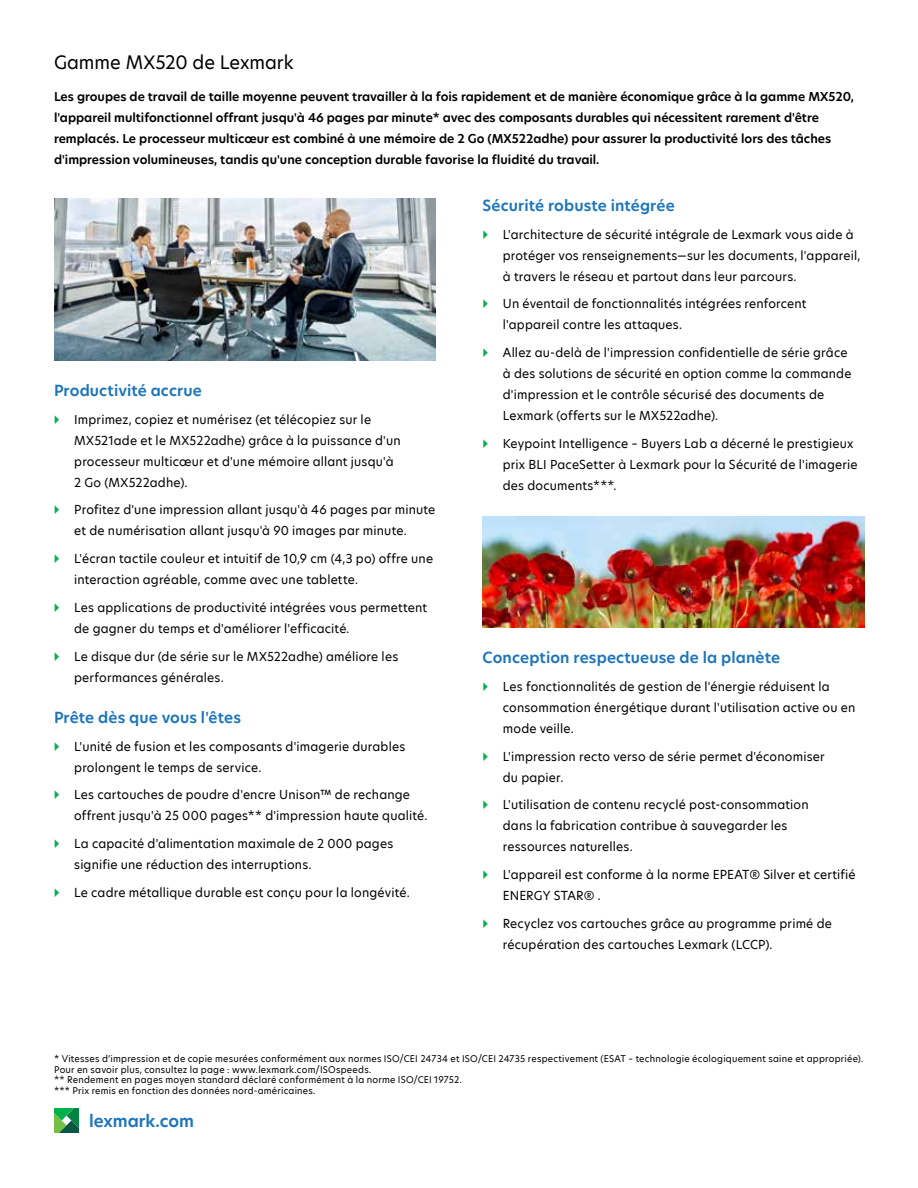
<style>
.page{position:relative;width:918px;height:1188px;background:#fff}
.page>*{position:absolute;margin:0;border:0;box-sizing:border-box;transform-origin:0 0}
.t1{font:18px "TP Hero";letter-spacing:-.005em;color:#000}
.t2{font:600 16.5px "TP Hero";color:#1c75bc}
.t3{font:600 15px "TP Hero";letter-spacing:.01em;color:#1c75bc}
.t4{font:12px/21px "TP Hero";letter-spacing:.015em;color:#000}
.t5{font:600 12px/21px "TP Hero";color:#000}
.t6{font:9px/10.5px "TP Hero";letter-spacing:.025em;color:#000}
</style>
<div class="page">
<svg style="left:54px;top:1108px;width:25px;height:25px"></svg>
<img style="left:54px;top:199px;width:381px;height:162px">
<img style="left:483px;top:516px;width:381px;height:112px">
<h1 class="t1" style="left:54px;top:50px;width:241px">Gamme MX520 de Lexmark</h1>
<p class="t5" style="left:54px;top:87px;width:802px">Les groupes de travail de taille moyenne peuvent travailler à la fois rapidement et de manière économique grâce à la gamme MX520, l'appareil multifonctionnel offrant jusqu'à 46 pages par minute* avec des composants durables qui nécessitent rarement d'être remplacés. Le processeur multicœur est combiné à une mémoire de 2 Go (MX522adhe) pour assurer la productivité lors des tâches d'impression volumineuses, tandis qu'une conception durable favorise la fluidité du travail.</p>
<p class="t3" style="left:54px;top:380px;width:149px">Productivité accrue</p>
<p class="t4" style="left:74px;top:409px;width:328px">Imprimez, copiez et numérisez (et télécopiez sur le MX521ade et le MX522adhe) grâce à la puissance d'un processeur multicœur et d'une mémoire allant jusqu'à 2 Go (MX522adhe).</p>
<p class="t4" style="left:74px;top:499px;width:363px">Profitez d'une impression allant jusqu'à 46 pages par minute et de numérisation allant jusqu'à 90 images par minute.</p>
<p class="t4" style="left:74px;top:548px;width:360px">L'écran tactile couleur et intuitif de 10,9 cm (4,3 po) offre une interaction agréable, comme avec une tablette.</p>
<p class="t4" style="left:74px;top:597px;width:355px">Les applications de productivité intégrées vous permettent de gagner du temps et d'améliorer l'efficacité.</p>
<p class="t4" style="left:74px;top:646px;width:326px">Le disque dur (de série sur le MX522adhe) améliore les performances générales.</p>
<p class="t3" style="left:54px;top:707px;width:189px">Prête dès que vous l'êtes</p>
<p class="t4" style="left:74px;top:736px;width:333px">L'unité de fusion et les composants d'imagerie durables prolongent le temps de service.</p>
<p class="t4" style="left:74px;top:784px;width:355px">Les cartouches de poudre d'encre Unison™ de rechange offrent jusqu'à 25 000 pages** d'impression haute qualité.</p>
<p class="t4" style="left:74px;top:833px;width:321px">La capacité d'alimentation maximale de 2 000 pages signifie une réduction des interruptions.</p>
<p class="t4" style="left:74px;top:882px;width:337px">Le cadre métallique durable est conçu pour la longévité.</p>
<p class="t3" style="left:483px;top:195px;width:194px">Sécurité robuste intégrée</p>
<p class="t4" style="left:503px;top:223px;width:359px">L'architecture de sécurité intégrale de Lexmark vous aide à protéger vos renseignements—sur les documents, l'appareil, à travers le réseau et partout dans leur parcours.</p>
<p class="t4" style="left:503px;top:293px;width:305px">Un éventail de fonctionnalités intégrées renforcent l'appareil contre les attaques.</p>
<p class="t4" style="left:503px;top:342px;width:350px">Allez au-delà de l'impression confidentielle de série grâce à des solutions de sécurité en option comme la commande d'impression et le contrôle sécurisé des documents de Lexmark (offerts sur le MX522adhe).</p>
<p class="t4" style="left:503px;top:433px;width:356px">Keypoint Intelligence – Buyers Lab a décerné le prestigieux prix BLI PaceSetter à Lexmark pour la Sécurité de l'imagerie des documents***.</p>
<p class="t3" style="left:483px;top:647px;width:299px">Conception respectueuse de la planète</p>
<p class="t4" style="left:503px;top:676px;width:354px">Les fonctionnalités de gestion de l'énergie réduisent la consommation énergétique durant l'utilisation active ou en mode veille.</p>
<p class="t4" style="left:503px;top:746px;width:323px">L'impression recto verso de série permet d'économiser du papier.</p>
<p class="t4" style="left:503px;top:794px;width:307px">L'utilisation de contenu recyclé post-consommation dans la fabrication contribue à sauvegarder les ressources naturelles.</p>
<p class="t4" style="left:503px;top:864px;width:354px">L'appareil est conforme à la norme EPEAT® Silver et certifié<br>ENERGY STAR® .</p>
<p class="t4" style="left:503px;top:913px;width:331px">Recyclez vos cartouches grâce au programme primé de récupération des cartouches Lexmark (LCCP).</p>
<p class="t6" style="left:54px;top:1053px;width:811px">* Vitesses d’impression et de copie mesurées conformément aux normes ISO/CEI 24734 et ISO/CEI 24735 respectivement (ESAT – technologie écologiquement saine et appropriée).<br>Pour en savoir plus, consultez la page : www.lexmark.com/ISOspeeds.<br>** Rendement en pages moyen standard déclaré conformément à la norme ISO/CEI 19752.<br>*** Prix remis en fonction des données nord-américaines.</p>
<h2 class="t2" style="left:89px;top:1110px;width:106px">lexmark.com</h2>
</div>
